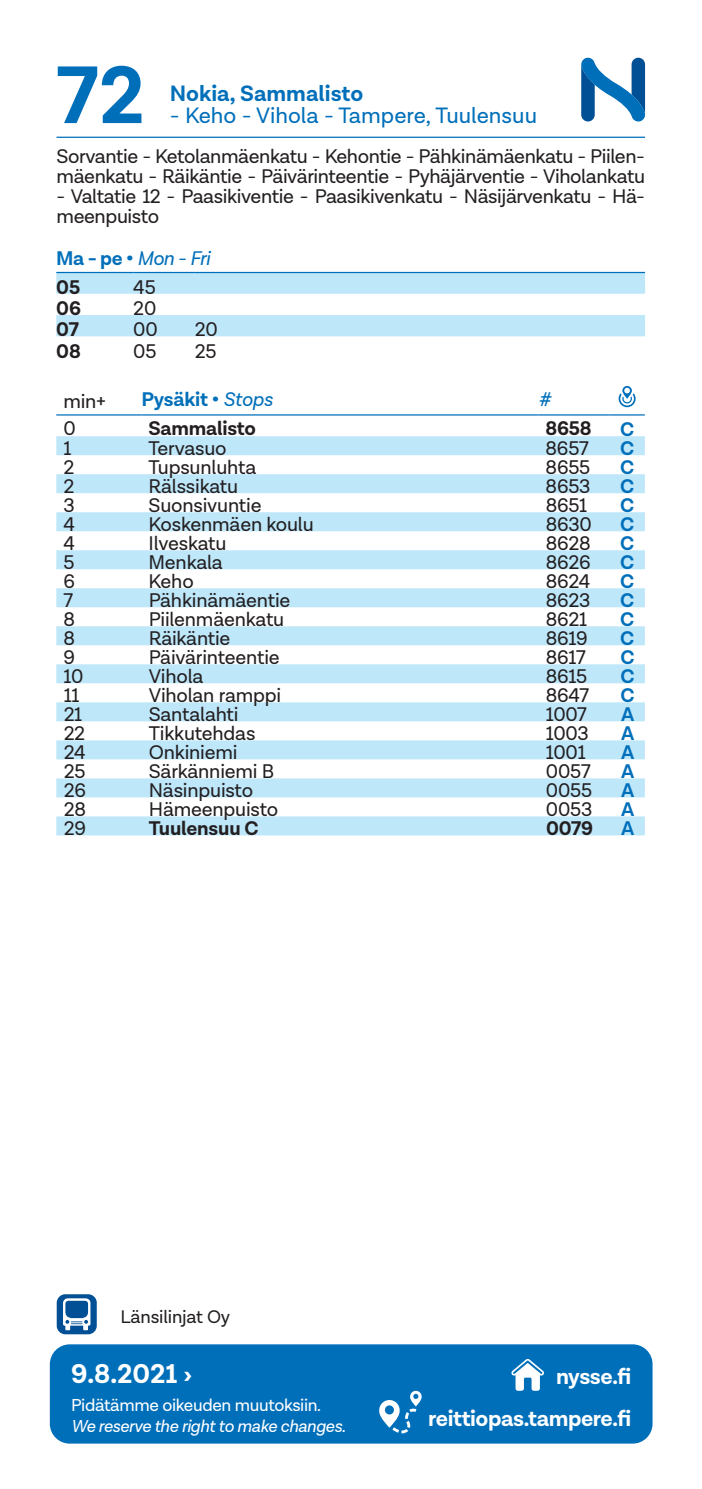
<style>
.page{position:relative;width:702px;height:1489px;background:#fff}
.page>*{position:absolute;margin:0;border:0;box-sizing:border-box;transform-origin:0 0}
.t1{font:700 82.5px "Lota Grotesque";color:#006fba}
.t2{font:700 27.5px "Lota Grotesque";color:#fff}
.t3{font:22.5px "Lota Grotesque";color:#006fba}
.t4{font:700 22.5px/42.2px "Lota Grotesque";letter-spacing:-.02em;color:#fff;text-align:right}
.t5{font:700 22.5px "Lota Grotesque";color:#006fba}
.t6{font:20px/20px "Lota Grotesque";letter-spacing:-.01em;color:#231f20}
.t7{font:700 20px "Lota Grotesque";letter-spacing:-.01em;color:#006fba}
.t8{font:700 20px "Lota Grotesque";letter-spacing:-.01em;color:#231f20}
.t9{font:italic 20px/28.2px "Lota Grotesque";letter-spacing:-.025em;color:#006fba}
.t10{font:18.5px "Lota Grotesque";letter-spacing:-.01em;color:#231f20}
.t11{font:italic 17.5px "Lota Grotesque";letter-spacing:-.02em;color:#fff}
.t12{font:17.5px "Lota Grotesque";letter-spacing:-.02em;color:#fff}
.s1{font-weight:700;font-style:normal}
.s2{font-weight:700;font-style:normal;color:#231f20}
.s3{font-weight:400;font-style:italic}
</style>
<div class="page">
<svg style="left:56px;top:436px;width:588px;height:399px"></svg>
<hr style="left:56px;top:414px;width:85px;height:1px;background:#006fba">
<hr style="left:141px;top:414px;width:397px;height:1px;background:#006fba">
<hr style="left:538px;top:414px;width:71px;height:1px;background:#006fba">
<hr style="left:609px;top:414px;width:35px;height:1px;background:#006fba">
<svg style="left:618px;top:386px;width:17px;height:21px"></svg>
<svg style="left:56px;top:273px;width:589px;height:63px"></svg>
<hr style="left:56px;top:272px;width:77px;height:1px;background:#006fba">
<hr style="left:133px;top:272px;width:62px;height:1px;background:#006fba">
<hr style="left:195px;top:272px;width:450px;height:1px;background:#006fba">
<svg style="left:581px;top:57px;width:65px;height:64px"></svg>
<hr style="left:56px;top:137px;width:114px;height:1px;background:#006fba">
<hr style="left:170px;top:137px;width:475px;height:1px;background:#006fba">
<div style="left:50px;top:1344px;width:602px;height:99px;background:#006fba;border-radius:20px"></div>
<svg style="left:379px;top:1390px;width:42px;height:43px"></svg>
<svg style="left:511px;top:1359px;width:33px;height:31px"></svg>
<div style="left:57px;top:1294px;width:40px;height:40px;background:#014f94;border-radius:9px"></div>
<svg style="left:63px;top:1298px;width:27px;height:32px"></svg>
<h1 class="t1" style="left:56px;top:48px;width:89px">72</h1>
<p class="t5" style="left:170px;top:80px;width:195px">Nokia, Sammalisto</p>
<p class="t3" style="left:170px;top:103px;width:368px">- Keho - Vihola - Tampere, Tuulensuu</p>
<p class="t6" style="left:56px;top:147px;width:590px">Sorvantie - Ketolanmäenkatu - Kehontie - Pähkinämäenkatu - Piilen&shy;mäenkatu - Räikäntie - Päivärinteentie - Pyhäjärventie - Viholankatu</p>
<p class="t6" style="left:56px;top:187px;width:590px">- Valtatie 12 - Paasikiventie - Paasikivenkatu - Näsijärvenkatu - Hä&shy;meenpuisto</p>
<p class="t9" style="left:56px;top:245px;width:155px"><span class="s1">Ma - pe •</span> Mon - Fri<br><span class="s2">05</span></p>
<p class="t6" style="left:133px;top:277px;width:24px">45</p>
<p class="t8" style="left:56px;top:297px;width:26px">06</p>
<p class="t6" style="left:133px;top:299px;width:25px">20</p>
<p class="t8" style="left:56px;top:318px;width:24px">07</p>
<p class="t6" style="left:133px;top:320px;width:26px">00</p>
<p class="t6" style="left:195px;top:320px;width:25px">20</p>
<p class="t8" style="left:56px;top:339px;width:26px">08</p>
<p class="t6" style="left:133px;top:341px;width:25px">05</p>
<p class="t6" style="left:195px;top:341px;width:23px">25</p>
<p class="t6" style="left:63px;top:391px;width:44px">min+</p>
<p class="t7" style="left:141px;top:388px;width:132px">Pysäkit • <span class="s3">Stops</span></p>
<p class="t9" style="left:538px;top:386px;width:14px">#</p>
<p class="t6" style="left:63px;top:418px;width:14px">0</p>
<p class="t8" style="left:148px;top:416px;width:109px">Sammalisto</p>
<p class="t8" style="left:545px;top:416px;width:48px">8658</p>
<p class="t7" style="left:620px;top:418px;width:16px">C</p>
<p class="t6" style="left:63px;top:439px;width:9px">1</p>
<p class="t6" style="left:148px;top:439px;width:80px">Tervasuo</p>
<p class="t6" style="left:545px;top:439px;width:45px">8657</p>
<p class="t7" style="left:620px;top:437px;width:16px">C</p>
<p class="t6" style="left:63px;top:458px;width:12px">2</p>
<p class="t6" style="left:148px;top:458px;width:109px">Tupsunluhta</p>
<p class="t6" style="left:545px;top:458px;width:46px">8655</p>
<p class="t7" style="left:620px;top:456px;width:16px">C</p>
<p class="t6" style="left:63px;top:477px;width:12px">2</p>
<p class="t6" style="left:148px;top:477px;width:91px">Rälssikatu</p>
<p class="t6" style="left:545px;top:477px;width:46px">8653</p>
<p class="t7" style="left:620px;top:475px;width:16px">C</p>
<p class="t6" style="left:63px;top:496px;width:13px">3</p>
<p class="t6" style="left:148px;top:496px;width:114px">Suonsivuntie</p>
<p class="t6" style="left:545px;top:496px;width:43px">8651</p>
<p class="t7" style="left:620px;top:494px;width:16px">C</p>
<p class="t6" style="left:63px;top:515px;width:13px">4</p>
<p class="t6" style="left:149px;top:515px;width:167px">Koskenmäen koulu</p>
<p class="t6" style="left:545px;top:515px;width:48px">8630</p>
<p class="t7" style="left:620px;top:513px;width:16px">C</p>
<p class="t6" style="left:63px;top:534px;width:13px">4</p>
<p class="t6" style="left:149px;top:534px;width:79px">Ilveskatu</p>
<p class="t6" style="left:545px;top:534px;width:46px">8628</p>
<p class="t7" style="left:620px;top:532px;width:16px">C</p>
<p class="t6" style="left:64px;top:553px;width:13px">5</p>
<p class="t6" style="left:149px;top:553px;width:76px">Menkala</p>
<p class="t6" style="left:545px;top:553px;width:46px">8626</p>
<p class="t7" style="left:620px;top:551px;width:16px">C</p>
<p class="t6" style="left:64px;top:572px;width:13px">6</p>
<p class="t6" style="left:149px;top:572px;width:47px">Keho</p>
<p class="t6" style="left:545px;top:572px;width:46px">8624</p>
<p class="t7" style="left:620px;top:570px;width:16px">C</p>
<p class="t6" style="left:64px;top:591px;width:11px">7</p>
<p class="t6" style="left:149px;top:591px;width:143px">Pähkinämäentie</p>
<p class="t6" style="left:545px;top:591px;width:46px">8623</p>
<p class="t7" style="left:620px;top:589px;width:16px">C</p>
<p class="t6" style="left:64px;top:610px;width:13px">8</p>
<p class="t6" style="left:149px;top:610px;width:137px">Piilenmäenkatu</p>
<p class="t6" style="left:545px;top:610px;width:43px">8621</p>
<p class="t7" style="left:620px;top:608px;width:16px">C</p>
<p class="t6" style="left:64px;top:629px;width:13px">8</p>
<p class="t6" style="left:149px;top:629px;width:83px">Räikäntie</p>
<p class="t6" style="left:545px;top:629px;width:43px">8619</p>
<p class="t7" style="left:620px;top:627px;width:16px">C</p>
<p class="t6" style="left:64px;top:648px;width:13px">9</p>
<p class="t6" style="left:149px;top:648px;width:132px">Päivärinteentie</p>
<p class="t6" style="left:546px;top:648px;width:41px">8617</p>
<p class="t7" style="left:620px;top:646px;width:16px">C</p>
<p class="t6" style="left:64px;top:667px;width:21px">10</p>
<p class="t6" style="left:149px;top:667px;width:56px">Vihola</p>
<p class="t6" style="left:546px;top:667px;width:43px">8615</p>
<p class="t7" style="left:620px;top:665px;width:16px">C</p>
<p class="t6" style="left:64px;top:686px;width:17px">11</p>
<p class="t6" style="left:149px;top:686px;width:134px">Viholan ramppi</p>
<p class="t6" style="left:546px;top:686px;width:45px">8647</p>
<p class="t7" style="left:620px;top:684px;width:16px">C</p>
<p class="t6" style="left:64px;top:705px;width:20px">21</p>
<p class="t6" style="left:149px;top:705px;width:91px">Santalahti</p>
<p class="t6" style="left:546px;top:705px;width:43px">1007</p>
<p class="t7" style="left:621px;top:703px;width:15px">A</p>
<p class="t6" style="left:64px;top:724px;width:23px">22</p>
<p class="t6" style="left:149px;top:724px;width:108px">Tikkutehdas</p>
<p class="t6" style="left:546px;top:724px;width:44px">1003</p>
<p class="t7" style="left:621px;top:722px;width:15px">A</p>
<p class="t6" style="left:64px;top:743px;width:23px">24</p>
<p class="t6" style="left:149px;top:743px;width:90px">Onkiniemi</p>
<p class="t6" style="left:546px;top:743px;width:41px">1001</p>
<p class="t7" style="left:621px;top:741px;width:15px">A</p>
<p class="t6" style="left:64px;top:762px;width:23px">25</p>
<p class="t6" style="left:149px;top:762px;width:127px">Särkänniemi B</p>
<p class="t6" style="left:546px;top:762px;width:46px">0057</p>
<p class="t7" style="left:621px;top:760px;width:15px">A</p>
<p class="t6" style="left:64px;top:781px;width:24px">26</p>
<p class="t6" style="left:149px;top:781px;width:106px">Näsinpuisto</p>
<p class="t6" style="left:546px;top:781px;width:48px">0055</p>
<p class="t7" style="left:621px;top:779px;width:15px">A</p>
<p class="t6" style="left:64px;top:800px;width:24px">28</p>
<p class="t6" style="left:149px;top:800px;width:131px">Hämeenpuisto</p>
<p class="t6" style="left:546px;top:800px;width:48px">0053</p>
<p class="t7" style="left:621px;top:798px;width:15px">A</p>
<p class="t6" style="left:64px;top:819px;width:24px">29</p>
<p class="t8" style="left:149px;top:817px;width:111px">Tuulensuu C</p>
<p class="t8" style="left:546px;top:817px;width:49px">0079</p>
<p class="t7" style="left:621px;top:817px;width:15px">A</p>
<p class="t10" style="left:120px;top:1306px;width:111px">Länsilinjat Oy</p>
<h2 class="t2" style="left:71px;top:1357px;width:122px">9.8.2021 ›</h2>
<p class="t12" style="left:71px;top:1394px;width:251px">Pidätämme oikeuden muutoksiin.</p>
<p class="t11" style="left:71px;top:1415px;width:276px">We reserve the right to make changes.</p>
<p class="t4" style="left:428px;top:1355px;width:204px">nysse.fi reittiopas.tampere.fi</p>
</div>
